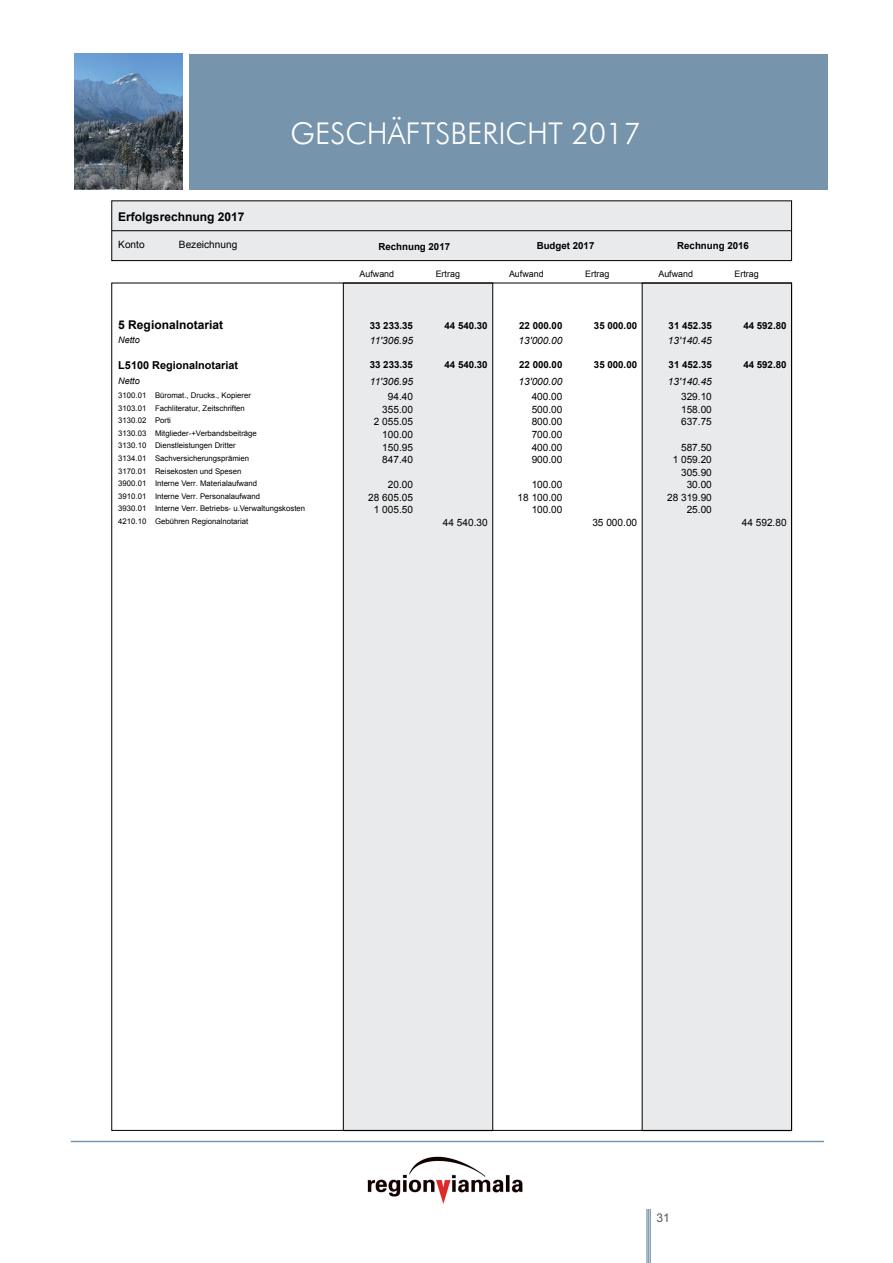
<style>
.page{position:relative;width:893px;height:1263px;background:#fff}
.page>*{position:absolute;margin:0;border:0;box-sizing:border-box;transform-origin:0 0}
.t1{font:300 30px "Futura BT";color:#fff}
.t2{font:28.5px "Arial";color:#fff}
.t3{font:25.5px "Arial";color:#fff}
.t4{font:700 12px "Arial";color:#000}
.t5{font:12px "Arial";color:#57585a}
.t6{font:700 10.95px "Arial";color:#000}
.t7{font:10.05px "Arial";color:#000}
.t8{font:italic 10.05px "Arial";color:#000}
.t9{font:700 9.75px "Arial";color:#000}
.t10{font:italic 9px "Arial";color:#000}
.t11{font:8.85px "Arial";color:#000}
.t12{font:7.8px "Arial";color:#000}
</style>
<div class="page">
<div style="left:189px;top:54px;width:639px;height:135px;background:#7794ad"></div>
<img style="left:368px;top:1156px;width:155px;height:48px">
<hr style="left:71px;top:1141px;width:753px;height:1px;background:#7794ad">
<hr style="left:646px;top:1209px;width:2px;height:54px;background:#7794ad">
<hr style="left:648px;top:1209px;width:1px;height:54px;background:#7794ad">
<hr style="left:650px;top:1209px;width:1px;height:54px;background:#7794ad">
<img style="left:75px;top:54px;width:108px;height:135px">
<div style="left:112px;top:201px;width:680px;height:60px;background:#e9eaeb"></div>
<div style="left:112px;top:201px;width:680px;height:60px;border:1px solid #000"></div>
<div style="left:642px;top:283px;width:150px;height:847px;background:#e9eaeb"></div>
<div style="left:343px;top:283px;width:150px;height:847px;background:#e9eaeb"></div>
<div style="left:343px;top:283px;width:150px;height:847px;border:1px solid #000"></div>
<hr style="left:112px;top:230px;width:680px;height:1px;background:#000">
<h2 class="t2" style="left:608px;top:100px;width:65px">2017</h2>
<h1 class="t1" style="left:291px;top:115px;width:352px">GESCHÄFTSBERICHT 2017</h1>
<h3 class="t3" style="left:307px;top:120px;width:277px">JAHRESBERICHT 2016</h3>
<h3 class="t4" style="left:118px;top:208px;width:128px">Erfolgsrechnung 2017</h3>
<p class="t7" style="left:118px;top:238px;width:28px">Konto</p>
<p class="t7" style="left:179px;top:238px;width:60px">Bezeichnung</p>
<p class="t9" style="left:378px;top:240px;width:73px">Rechnung 2017</p>
<p class="t9" style="left:537px;top:238px;width:59px">Budget 2017</p>
<p class="t9" style="left:677px;top:238px;width:73px">Rechnung 2016</p>
<p class="t11" style="left:360px;top:268px;width:36px">Aufwand</p>
<p class="t11" style="left:436px;top:268px;width:26px">Ertrag</p>
<p class="t11" style="left:509px;top:268px;width:36px">Aufwand</p>
<p class="t11" style="left:585px;top:268px;width:26px">Ertrag</p>
<p class="t11" style="left:658px;top:268px;width:36px">Aufwand</p>
<p class="t11" style="left:734px;top:268px;width:26px">Ertrag</p>
<h3 class="t4" style="left:118px;top:317px;width:106px">5 Regionalnotariat</h3>
<p class="t9" style="left:370px;top:319px;width:45px">33 233.35</p>
<p class="t9" style="left:444px;top:319px;width:45px">44 540.30</p>
<p class="t9" style="left:519px;top:319px;width:45px">22 000.00</p>
<p class="t9" style="left:594px;top:319px;width:45px">35 000.00</p>
<p class="t9" style="left:669px;top:319px;width:45px">31 452.35</p>
<p class="t9" style="left:743px;top:319px;width:45px">44 592.80</p>
<p class="t10" style="left:118px;top:334px;width:23px">Netto</p>
<p class="t8" style="left:370px;top:334px;width:45px">11'306.95</p>
<p class="t8" style="left:518px;top:334px;width:45px">13'000.00</p>
<p class="t8" style="left:668px;top:334px;width:45px">13'140.45</p>
<h3 class="t6" style="left:118px;top:357px;width:121px">L5100 Regionalnotariat</h3>
<p class="t9" style="left:370px;top:358px;width:45px">33 233.35</p>
<p class="t9" style="left:444px;top:358px;width:45px">44 540.30</p>
<p class="t9" style="left:519px;top:358px;width:45px">22 000.00</p>
<p class="t9" style="left:594px;top:358px;width:45px">35 000.00</p>
<p class="t9" style="left:669px;top:358px;width:45px">31 452.35</p>
<p class="t9" style="left:743px;top:358px;width:45px">44 592.80</p>
<p class="t10" style="left:118px;top:375px;width:23px">Netto</p>
<p class="t8" style="left:370px;top:375px;width:45px">11'306.95</p>
<p class="t8" style="left:518px;top:375px;width:45px">13'000.00</p>
<p class="t8" style="left:668px;top:375px;width:45px">13'140.45</p>
<p class="t12" style="left:118px;top:390px;width:134px">3100.01 Büromat., Drucks., Kopierer</p>
<p class="t7" style="left:388px;top:390px;width:27px">94.40</p>
<p class="t7" style="left:532px;top:390px;width:32px">400.00</p>
<p class="t7" style="left:681px;top:390px;width:32px">329.10</p>
<p class="t12" style="left:118px;top:403px;width:128px">3103.01 Fachliteratur, Zeitschriften</p>
<p class="t7" style="left:382px;top:402px;width:32px">355.00</p>
<p class="t7" style="left:532px;top:402px;width:32px">500.00</p>
<p class="t7" style="left:681px;top:402px;width:32px">158.00</p>
<p class="t12" style="left:118px;top:415px;width:54px">3130.02 Porti</p>
<p class="t7" style="left:374px;top:415px;width:41px">2 055.05</p>
<p class="t7" style="left:532px;top:415px;width:32px">800.00</p>
<p class="t7" style="left:681px;top:415px;width:32px">637.75</p>
<p class="t12" style="left:118px;top:428px;width:140px">3130.03 Mitglieder-+Verbandsbeiträge</p>
<p class="t7" style="left:382px;top:427px;width:32px">100.00</p>
<p class="t7" style="left:532px;top:427px;width:32px">700.00</p>
<p class="t12" style="left:118px;top:440px;width:119px">3130.10 Dienstleistungen Dritter</p>
<p class="t7" style="left:382px;top:440px;width:32px">150.95</p>
<p class="t7" style="left:532px;top:440px;width:32px">400.00</p>
<p class="t7" style="left:681px;top:440px;width:32px">587.50</p>
<p class="t12" style="left:118px;top:453px;width:132px">3134.01 Sachversicherungsprämien</p>
<p class="t7" style="left:382px;top:453px;width:32px">847.40</p>
<p class="t7" style="left:532px;top:453px;width:32px">900.00</p>
<p class="t7" style="left:673px;top:453px;width:41px">1 059.20</p>
<p class="t12" style="left:118px;top:465px;width:125px">3170.01 Reisekosten und Spesen</p>
<p class="t7" style="left:681px;top:465px;width:32px">305.90</p>
<p class="t12" style="left:118px;top:478px;width:140px">3900.01 Interne Verr. Materialaufwand</p>
<p class="t7" style="left:388px;top:478px;width:27px">20.00</p>
<p class="t7" style="left:532px;top:478px;width:32px">100.00</p>
<p class="t7" style="left:687px;top:478px;width:27px">30.00</p>
<p class="t12" style="left:118px;top:491px;width:143px">3910.01 Interne Verr. Personalaufwand</p>
<p class="t7" style="left:368px;top:490px;width:46px">28 605.05</p>
<p class="t7" style="left:518px;top:490px;width:46px">18 100.00</p>
<p class="t7" style="left:667px;top:490px;width:46px">28 319.90</p>
<p class="t12" style="left:118px;top:503px;width:188px">3930.01 Interne Verr. Betriebs- u.Verwaltungskosten</p>
<p class="t7" style="left:374px;top:503px;width:41px">1 005.50</p>
<p class="t7" style="left:532px;top:503px;width:32px">100.00</p>
<p class="t7" style="left:687px;top:503px;width:27px">25.00</p>
<p class="t12" style="left:118px;top:516px;width:132px">4210.10 Gebühren Regionalnotariat</p>
<p class="t7" style="left:443px;top:515px;width:46px">44 540.30</p>
<p class="t7" style="left:592px;top:515px;width:46px">35 000.00</p>
<p class="t7" style="left:742px;top:515px;width:46px">44 592.80</p>
<h3 class="t5" style="left:657px;top:1210px;width:15px">31</h3>
</div>
